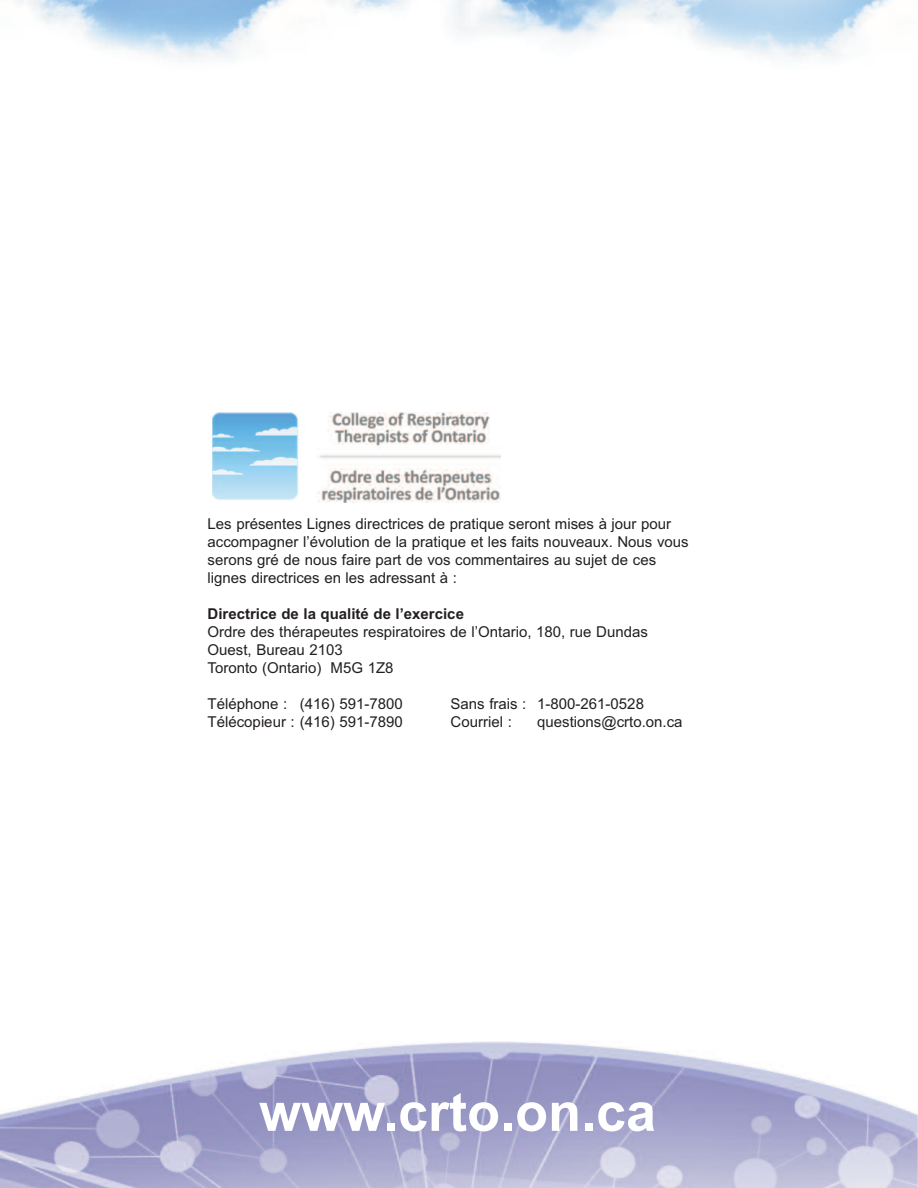
<style>
.page{position:relative;width:918px;height:1188px;background:#fff}
.page>*{position:absolute;margin:0;border:0;box-sizing:border-box;transform-origin:0 0}
.t1{font:700 54px "Arial";color:#fff}
.t2{font:15px/18px "Arial";color:#231f20}
.t3{font:700 15px "Arial";color:#231f20}
</style>
<div class="page">
<img style="left:212px;top:413px;width:288px;height:89px">
<img style="left:0;top:1041px;width:918px;height:147px">
<img style="left:16px;top:0;width:872px;height:61px">
<p class="t2" style="left:208px;top:515px;width:483px">Les présentes Lignes directrices de pratique seront mises à jour pour accompagner l’évolution de la pratique et les faits nouveaux. Nous vous serons gré de nous faire part de vos commentaires au sujet de ces lignes directrices en les adressant à :</p>
<p class="t3" style="left:208px;top:605px;width:258px">Directrice de la qualité de l’exercice</p>
<p class="t2" style="left:208px;top:623px;width:442px">Ordre des thérapeutes respiratoires de l’Ontario, 180, rue Dundas<br>Ouest, Bureau 2103<br>Toronto (Ontario) M5G 1Z8</p>
<p class="t2" style="left:208px;top:695px;width:197px">Téléphone : (416) 591-7800</p>
<p class="t2" style="left:451px;top:695px;width:195px">Sans frais : 1-800-261-0528</p>
<p class="t2" style="left:208px;top:713px;width:197px">Télécopieur : (416) 591-7890</p>
<p class="t2" style="left:451px;top:713px;width:63px">Courriel :</p>
<p class="t2" style="left:537px;top:713px;width:147px">questions@crto.on.ca</p>
<h1 class="t1" style="left:259px;top:1081px;width:399px">www.crto.on.ca</h1>
</div>
